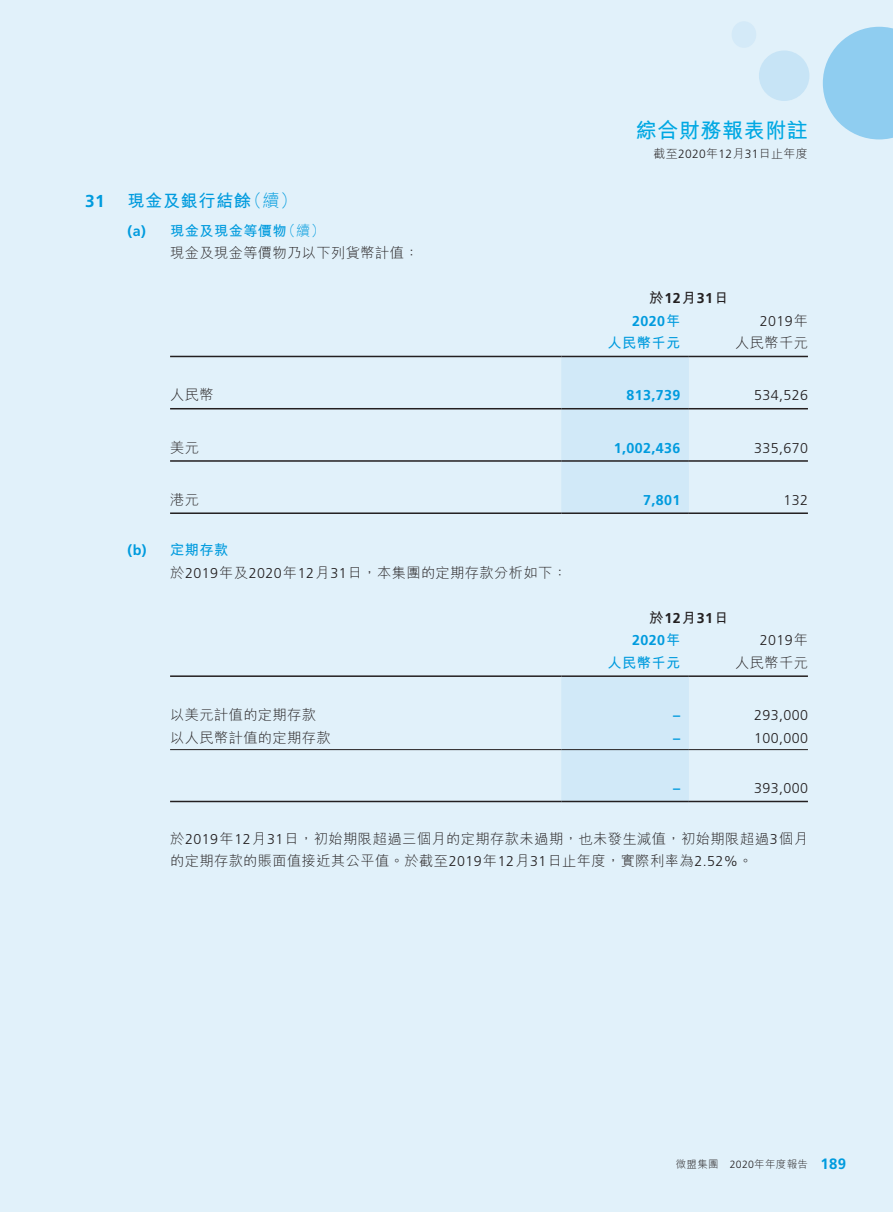
<style>
.page{position:relative;width:893px;height:1212px;background:#e1f1fa}
.page>*{position:absolute;margin:0;border:0;box-sizing:border-box;transform-origin:0 0}
.t1{font:700 21px "M Hei HK";letter-spacing:.03em;color:#00a8e3}
.t2{font:700 17.25px "M Hei HK";letter-spacing:.03em;color:#009bde}
.t3{font:700 17.25px "Frutiger LT Std";color:#009bde}
.t4{font:300 14.25px/22.5px "M Hei HK";letter-spacing:.03em;color:#231f20}
.t5{font:300 14.25px "Frutiger LT Std";letter-spacing:.03em;color:#231f20}
.t6{font:700 14.25px/22.5px "Frutiger LT Std";letter-spacing:.03em;color:#231f20}
.t7{font:700 14.25px "Frutiger LT Std";letter-spacing:.03em;color:#009bde}
.t8{font:700 14.25px "M Hei HK";letter-spacing:.03em;color:#009bde}
.t9{font:300 12px "M Hei HK";letter-spacing:.03em;color:#231f20}
.t10{font:300 10.5px "M Hei HK";letter-spacing:.03em;color:#231f20}
.s1{font-weight:300}
.s2{font-family:"Frutiger LT Std";font-weight:700;color:#009bde}
.s3{font-weight:700;color:#009bde}
.s4{color:#009bde}
.s5{font-family:"Frutiger LT Std"}
.s6{font-family:"M Hei HK"}
.s7{font-family:"M Hei HK";color:#009bde}
.s8{font-family:"Frutiger LT Std";font-weight:700;font-size:15px;color:#009bde}
</style>
<div class="page">
<svg style="left:823px;top:27px;width:70px;height:112px"></svg>
<div style="left:759px;top:50px;width:50px;height:51px;background:#c7e4f6;border-radius:50%"></div>
<div style="left:732px;top:21px;width:24px;height:27px;background:#d4eaf8;border-radius:50%"></div>
<div style="left:561px;top:357px;width:128px;height:155px;background:#d1e9f8"></div>
<hr style="left:170px;top:356px;width:391px;height:1px;background:#231f20">
<hr style="left:561px;top:356px;width:128px;height:1px;background:#231f20">
<hr style="left:689px;top:356px;width:119px;height:1px;background:#231f20">
<hr style="left:170px;top:408px;width:391px;height:1px;background:#231f20">
<hr style="left:561px;top:408px;width:128px;height:1px;background:#231f20">
<hr style="left:689px;top:408px;width:119px;height:1px;background:#231f20">
<hr style="left:170px;top:460px;width:391px;height:2px;background:#231f20">
<hr style="left:561px;top:460px;width:128px;height:2px;background:#231f20">
<hr style="left:689px;top:460px;width:119px;height:2px;background:#231f20">
<hr style="left:170px;top:512px;width:391px;height:2px;background:#231f20">
<hr style="left:561px;top:512px;width:128px;height:2px;background:#231f20">
<hr style="left:689px;top:512px;width:119px;height:2px;background:#231f20">
<div style="left:561px;top:677px;width:128px;height:124px;background:#d1e9f8"></div>
<hr style="left:170px;top:675px;width:391px;height:2px;background:#231f20">
<hr style="left:561px;top:675px;width:128px;height:2px;background:#231f20">
<hr style="left:689px;top:675px;width:119px;height:2px;background:#231f20">
<hr style="left:170px;top:749px;width:391px;height:1px;background:#231f20">
<hr style="left:561px;top:749px;width:128px;height:1px;background:#231f20">
<hr style="left:689px;top:749px;width:119px;height:1px;background:#231f20">
<hr style="left:170px;top:801px;width:391px;height:1px;background:#231f20">
<hr style="left:561px;top:801px;width:128px;height:1px;background:#231f20">
<hr style="left:689px;top:801px;width:119px;height:1px;background:#231f20">
<p class="t3" style="left:85px;top:191px;width:21px">31</p>
<p class="t2" style="left:128px;top:188px;width:171px">現金及銀行結餘<span class="s1">（續）</span></p>
<p class="t4" style="left:170px;top:219px;width:250px;text-indent:-43px"><span class="s2">(a)</span> <span class="s3">現金及現金等價物</span><span class="s4">（續）<br></span>現金及現金等價物乃以下列貨幣計值：</p>
<h1 class="t1" style="left:636px;top:115px;width:174px">綜合財務報表附註</h1>
<p class="t9" style="left:653px;top:148px;width:156px">截至<span class="s5">2020</span>年<span class="s5">12</span>月<span class="s5">31</span>日止年度</p>
<p class="t6" style="left:632px;top:287px;width:98px;text-indent:17px"><span class="s6">於</span>12<span class="s6">月</span>31<span class="s6">日<br></span><span class="s4">2020</span><span class="s7">年</span></p>
<p class="t5" style="left:760px;top:313px;width:50px">2019<span class="s6">年</span></p>
<p class="t8" style="left:607px;top:333px;width:74px">人民幣千元</p>
<p class="t4" style="left:735px;top:331px;width:74px">人民幣千元</p>
<p class="t4" style="left:170px;top:384px;width:45px">人民幣</p>
<p class="t7" style="left:626px;top:387px;width:55px">813,739</p>
<p class="t5" style="left:754px;top:387px;width:55px">534,526</p>
<p class="t4" style="left:170px;top:436px;width:30px">美元</p>
<p class="t7" style="left:614px;top:439px;width:68px">1,002,436</p>
<p class="t5" style="left:754px;top:440px;width:55px">335,670</p>
<p class="t4" style="left:170px;top:488px;width:30px">港元</p>
<p class="t7" style="left:643px;top:492px;width:39px">7,801</p>
<p class="t5" style="left:783px;top:492px;width:26px">132</p>
<p class="t4" style="left:170px;top:539px;width:398px;text-indent:-43px"><span class="s2">(b)</span> <span class="s3">定期存款<br></span>於<span class="s5">2019</span>年及<span class="s5">2020</span>年<span class="s5">12</span>月<span class="s5">31</span>日，本集團的定期存款分析如下：</p>
<p class="t6" style="left:632px;top:607px;width:98px;text-indent:17px"><span class="s6">於</span>12<span class="s6">月</span>31<span class="s6">日<br></span><span class="s4">2020</span><span class="s7">年</span></p>
<p class="t5" style="left:760px;top:632px;width:50px">2019<span class="s6">年</span></p>
<p class="t8" style="left:607px;top:652px;width:74px">人民幣千元</p>
<p class="t4" style="left:735px;top:651px;width:74px">人民幣千元</p>
<p class="t4" style="left:170px;top:703px;width:148px">以美元計值的定期存款</p>
<p class="t7" style="left:673px;top:707px;width:9px">–</p>
<p class="t5" style="left:754px;top:707px;width:55px">293,000</p>
<p class="t4" style="left:170px;top:726px;width:162px">以人民幣計值的定期存款</p>
<p class="t7" style="left:673px;top:729px;width:9px">–</p>
<p class="t5" style="left:754px;top:730px;width:55px">100,000</p>
<p class="t7" style="left:673px;top:780px;width:9px">–</p>
<p class="t5" style="left:754px;top:780px;width:55px">393,000</p>
<p class="t4" style="left:170px;top:827px;width:639px">於<span class="s5">2019</span>年<span class="s5">12</span>月<span class="s5">31</span>日，初始期限超過三個月的定期存款未過期，也未發生減值，初始期限超過<span class="s5">3</span>個月的定期存款的賬面值接近其公平值。於截至<span class="s5">2019</span>年<span class="s5">12</span>月<span class="s5">31</span>日止年度，實際利率為<span class="s5">2.52%</span>。</p>
<p class="t10" style="left:676px;top:1159px;width:172px">微盟集團 <span class="s5">2020</span>年年度報告 <span class="s8">189</span></p>
</div>
